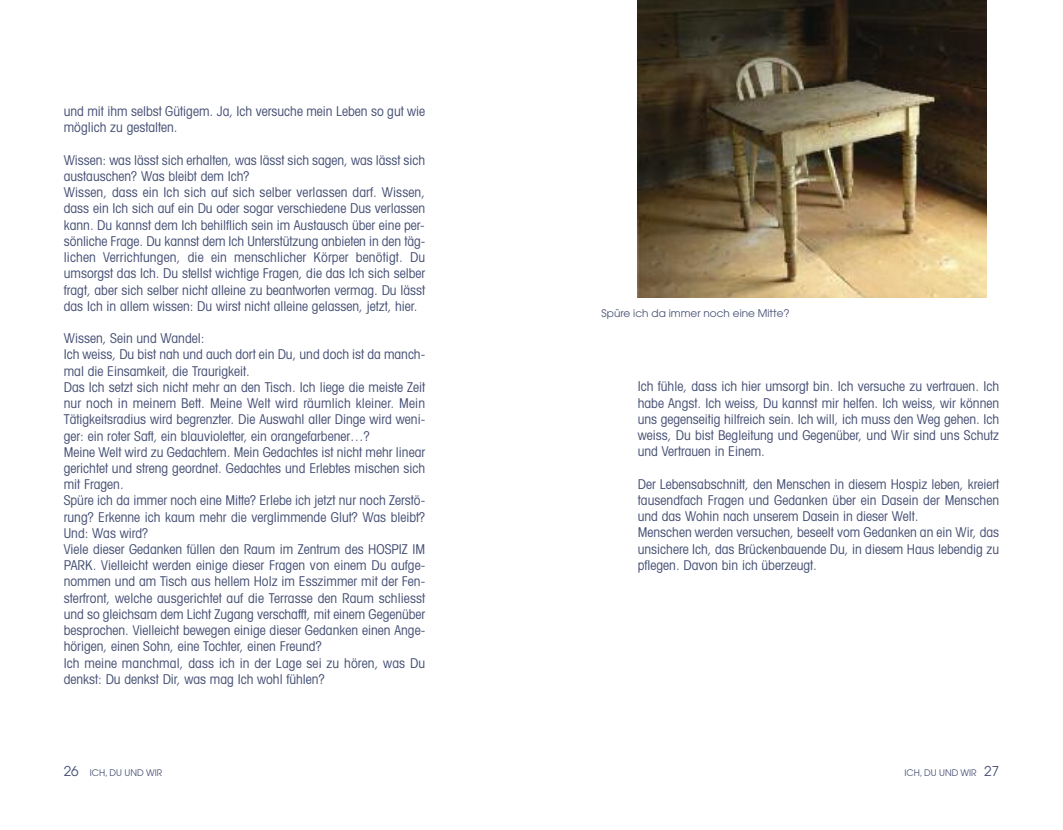
<style>
.page{position:relative;width:1063px;height:830px;background:#fff}
.page>*{position:absolute;margin:0;border:0;box-sizing:border-box;transform-origin:0 0}
.t1{font:condensed 13.5px/16.2px "Avant Garde";color:#444e73}
.t2{font:10.5px "Avant Garde";color:#444e73}
.t3{font:9px "Avant Garde";color:#444e73}
.s1{font-size:13.5px}
</style>
<div class="page">
<img style="left:638px;top:0;width:349px;height:298px">
<p class="t1" style="left:64px;top:104px;width:363px">und mit ihm selbst Gütigem. Ja, Ich versuche mein Leben so gut wie möglich zu gestalten.</p>
<p class="t1" style="left:64px;top:153px;width:363px">Wissen: was lässt sich erhalten, was lässt sich sagen, was lässt sich austauschen? Was bleibt dem Ich?<br>Wissen, dass ein Ich sich auf sich selber verlassen darf. Wissen, dass ein Ich sich auf ein Du oder sogar verschiedene Dus verlassen kann. Du kannst dem Ich behilflich sein im Austausch über eine per&shy;sönliche Frage. Du kannst dem Ich Unterstützung anbieten in den täg&shy;lichen Verrichtungen, die ein menschlicher Körper benötigt. Du umsorgst das Ich. Du stellst wichtige Fragen, die das Ich sich selber fragt, aber sich selber nicht alleine zu beantworten vermag. Du lässt das Ich in allem wissen: Du wirst nicht alleine gelassen, jetzt, hier.</p>
<p class="t1" style="left:64px;top:331px;width:363px">Wissen, Sein und Wandel:<br>Ich weiss, Du bist nah und auch dort ein Du, und doch ist da manch&shy;mal die Einsamkeit, die Traurigkeit.<br>Das Ich setzt sich nicht mehr an den Tisch. Ich liege die meiste Zeit nur noch in meinem Bett. Meine Welt wird räumlich kleiner. Mein Tätigkeitsradius wird begrenzter. Die Auswahl aller Dinge wird weni&shy;ger: ein roter Saft, ein blauvioletter, ein orangefarbener…?<br>Meine Welt wird zu Gedachtem. Mein Gedachtes ist nicht mehr linear gerichtet und streng geordnet. Gedachtes und Erlebtes mischen sich mit Fragen.<br>Spüre ich da immer noch eine Mitte? Erlebe ich jetzt nur noch Zerstö&shy;rung? Erkenne ich kaum mehr die verglimmende Glut? Was bleibt?<br>Und: Was wird?<br>Viele dieser Gedanken füllen den Raum im Zentrum des HOSPIZ IM PARK. Vielleicht werden einige dieser Fragen von einem Du aufge&shy;nommen und am Tisch aus hellem Holz im Esszimmer mit der Fen&shy;sterfront, welche ausgerichtet auf die Terrasse den Raum schliesst und so gleichsam dem Licht Zugang verschafft, mit einem Gegenüber besprochen. Vielleicht bewegen einige dieser Gedanken einen Ange&shy;hörigen, einen Sohn, eine Tochter, einen Freund?<br>Ich meine manchmal, dass ich in der Lage sei zu hören, was Du denkst: Du denkst Dir, was mag Ich wohl fühlen?</p>
<p class="t3" style="left:64px;top:769px;width:100px"><span class="s1">26</span> ICH, DU UND WIR</p>
<p class="t2" style="left:602px;top:308px;width:190px">Spüre ich da immer noch eine Mitte?</p>
<p class="t1" style="left:638px;top:379px;width:363px;text-align:justify">Ich fühle, dass ich hier umsorgt bin. Ich versuche zu vertrauen. Ich habe Angst. Ich weiss, Du kannst mir helfen. Ich weiss, wir können uns gegenseitig hilfreich sein. Ich will, ich muss den Weg gehen. Ich weiss, Du bist Begleitung und Gegenüber, und Wir sind uns Schutz und Vertrauen in Einem.</p>
<p class="t1" style="left:638px;top:476px;width:363px">Der Lebensabschnitt, den Menschen in diesem Hospiz leben, kreiert tausendfach Fragen und Gedanken über ein Dasein der Menschen und das Wohin nach unserem Dasein in dieser Welt.<br>Menschen werden versuchen, beseelt vom Gedanken an ein Wir, das unsichere Ich, das Brückenbauende Du, in diesem Haus lebendig zu pflegen. Davon bin ich überzeugt.</p>
<p class="t3" style="left:905px;top:769px;width:96px">ICH, DU UND WIR <span class="s1">27</span></p>
</div>
